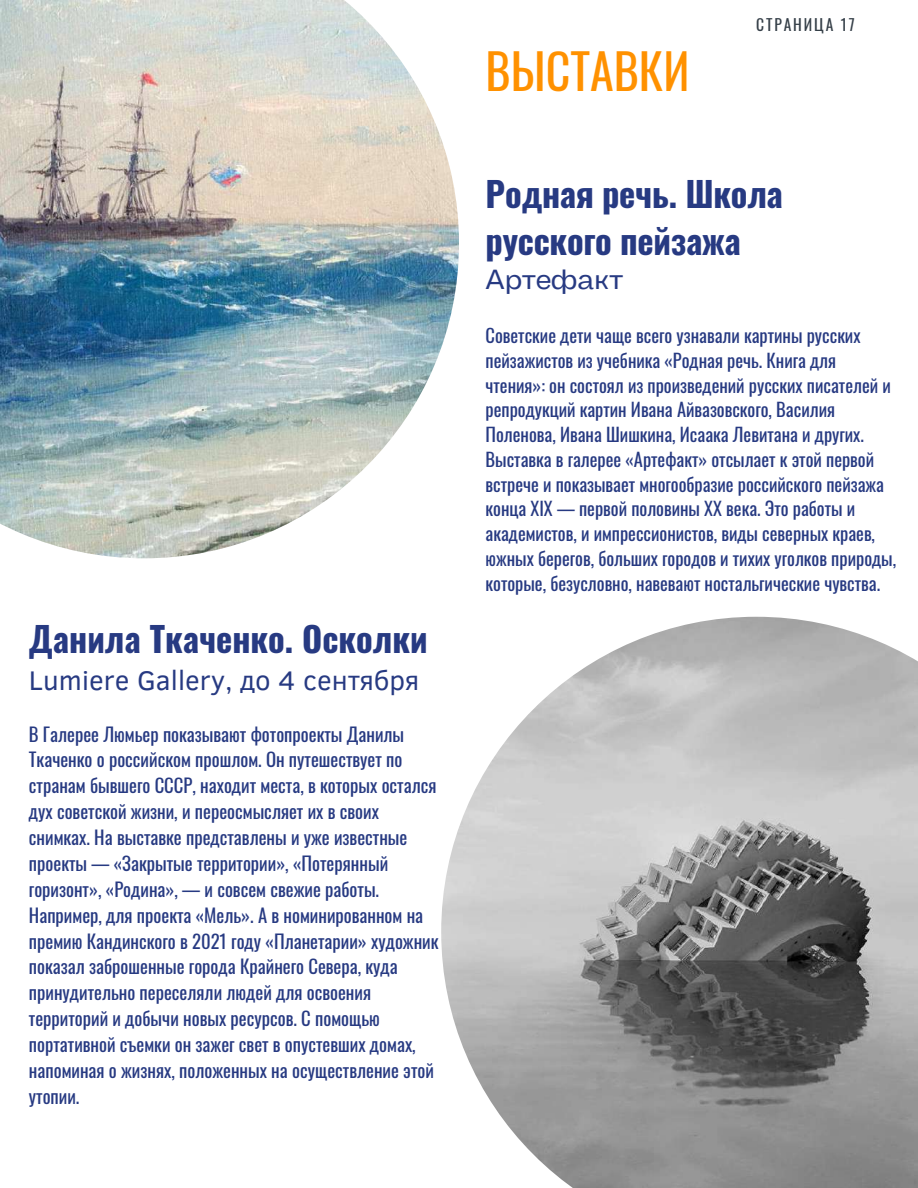
<style>
.page{position:relative;width:918px;height:1188px;background:#fff}
.page>*{position:absolute;margin:0;border:0;box-sizing:border-box;transform-origin:0 0}
.t1{font:48px "Oswald";color:#ff9100}
.t2{font:700 34.5px/47.2px "Oswald";letter-spacing:-.01em;color:#273a82}
.t3{font:27.6px "Clear Sans";letter-spacing:.005em;color:#273a82}
.t4{font:27.6px "Body Grotesque Fit";color:#273a82}
.t5{font:18.75px/25.8px "Oswald";color:#273a82}
.t6{font:18.45px/24.8px "Oswald";color:#273a82}
.t7{font:15.6px "Oswald";letter-spacing:.12em;color:#353f48}
</style>
<div class="page">
<img style="left:441px;top:617px;width:477px;height:571px">
<img style="left:0;top:0;width:459px;height:558px">
<h2 class="t2" style="left:29px;top:613px;width:400px">Данила Ткаченко. Осколки</h2>
<h3 class="t3" style="left:29px;top:660px;width:392px">Lumiere Gallery, до 4 сентября</h3>
<p class="t5" style="left:29px;top:720px;width:411px">В Галерее Люмьер показывают фотопроекты Данилы Ткаченко о российском прошлом. Он путешествует по странам бывшего СССР, находит места, в которых остался дух советской жизни, и переосмысляет их в своих снимках. На выставке представлены и уже известные проекты — «Закрытые территории», «Потерянный горизонт», «Родина», — и совсем свежие работы.<br>Например, для проекта «Мель». А в номинированном на премию Кандинского в 2021 году «Планетарии» художник показал заброшенные города Крайнего Севера, куда принудительно переселяли людей для освоения территорий и добычи новых ресурсов. С помощью портативной съемки он зажег свет в опустевших домах, напоминая о жизнях, положенных на осуществление этой утопии.</p>
<h1 class="t1" style="left:486px;top:34px;width:205px">ВЫСТАВКИ</h1>
<p class="t7" style="left:756px;top:12px;width:100px">СТРАНИЦА 17</p>
<h2 class="t2" style="left:486px;top:169px;width:299px">Родная речь. Школа русского пейзажа</h2>
<h3 class="t4" style="left:486px;top:264px;width:139px">Артефакт</h3>
<p class="t6" style="left:486px;top:322px;width:412px">Советские дети чаще всего узнавали картины русских пейзажистов из учебника «Родная речь. Книга для чтения»: он состоял из произведений русских писателей и репродукций картин Ивана Айвазовского, Василия Поленова, Ивана Шишкина, Исаака Левитана и других.<br>Выставка в галерее «Артефакт» отсылает к этой первой встрече и показывает многообразие российского пейзажа конца XIX — первой половины XX века. Это работы и академистов, и импрессионистов, виды северных краев, южных берегов, больших городов и тихих уголков природы, которые, безусловно, навевают ностальгические чувства.</p>
</div>
